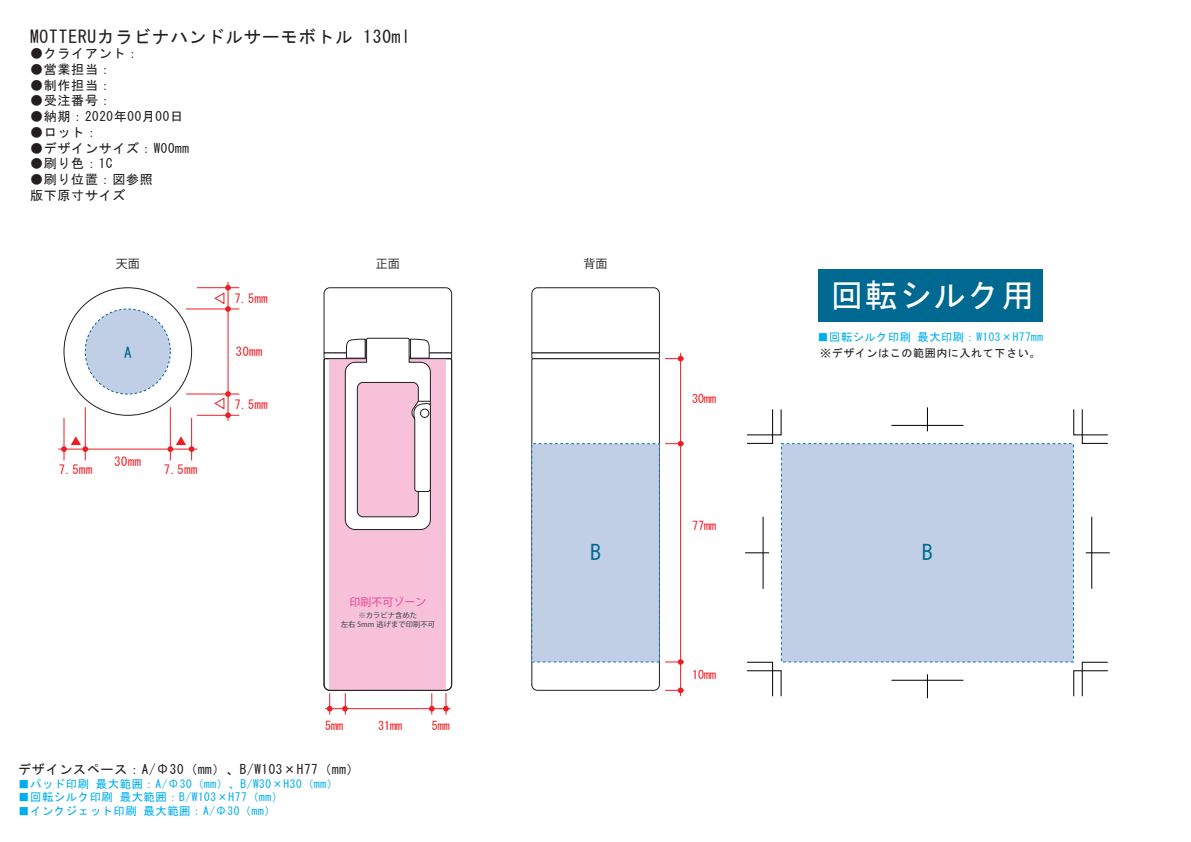
<style>
.page{position:relative;width:1191px;height:842px;background:#fff}
.page>*{position:absolute;margin:0;border:0;box-sizing:border-box;transform-origin:0 0}
.t1{font:32.5px "MS Gothic";letter-spacing:.05em;color:#fff}
.t2{font:21px "MS Gothic";color:#006991}
.t3{font:17.4px "MS Gothic";letter-spacing:.05em;color:#231f20}
.t4{font:15px "MS Gothic";color:#006991}
.t5{font:13.1px/15.7px "MS Gothic";letter-spacing:.05em;color:#231f20}
.t6{font:12.4px "MS Gothic";letter-spacing:.05em;color:#ee1d23}
.t7{font:12px "MS Gothic";color:#ee1d23}
.t8{font:12px "Koz Go Pr 6 N";color:#231f20}
.t9{font:11.3px "MS Gothic";letter-spacing:.05em;color:#00aeef}
.t10{font:11.2px "MS Gothic";letter-spacing:.05em;color:#00aeef}
.t11{font:11.1px "MS Gothic";letter-spacing:.05em;color:#231f20}
.t12{font:500 11px "Koz Go Pr 6 N";color:#ef59a1}
.t13{font:500 7.3px/9.2px "Koz Go Pr 6 N";color:#57585a;text-align:center}
</style>
<div class="page">
<svg style="left:531px;top:361px;width:129px;height:330px"></svg>
<svg style="left:323px;top:530px;width:129px;height:161px"></svg>
<svg style="left:323px;top:287px;width:129px;height:243px"></svg>
<div style="left:531px;top:443px;width:128px;height:219px;background:#c0cfe5"></div>
<div style="left:781px;top:443px;width:292px;height:219px;background:#c0cfe5"></div>
<div style="left:85px;top:309px;width:85px;height:85px;background:#c0cfe5;border-radius:50%"></div>
<hr style="left:680px;top:353px;width:1px;height:343px;background:#ee1d23">
<hr style="left:58px;top:449px;width:139px;height:1px;background:#ee1d23">
<svg style="left:665px;top:687px;width:19px;height:6px"></svg>
<svg style="left:665px;top:659px;width:19px;height:6px"></svg>
<svg style="left:665px;top:441px;width:19px;height:5px"></svg>
<svg style="left:531px;top:287px;width:153px;height:74px"></svg>
<hr style="left:325px;top:708px;width:125px;height:1px;background:#ee1d23">
<svg style="left:327px;top:693px;width:5px;height:22px"></svg>
<svg style="left:429px;top:693px;width:5px;height:22px"></svg>
<svg style="left:342px;top:693px;width:6px;height:22px"></svg>
<svg style="left:443px;top:693px;width:6px;height:22px"></svg>
<hr style="left:170px;top:407px;width:1px;height:53px;background:#ee1d23">
<hr style="left:191px;top:418px;width:1px;height:42px;background:#ee1d23">
<hr style="left:85px;top:407px;width:1px;height:53px;background:#ee1d23">
<hr style="left:64px;top:418px;width:1px;height:42px;background:#ee1d23">
<svg style="left:167px;top:436px;width:27px;height:16px"></svg>
<svg style="left:61px;top:436px;width:27px;height:16px"></svg>
<hr style="left:228px;top:282px;width:1px;height:139px;background:#ee1d23">
<hr style="left:186px;top:309px;width:53px;height:1px;background:#ee1d23">
<hr style="left:197px;top:287px;width:42px;height:1px;background:#ee1d23">
<hr style="left:186px;top:394px;width:53px;height:1px;background:#ee1d23">
<hr style="left:197px;top:415px;width:42px;height:1px;background:#ee1d23">
<svg style="left:214px;top:285px;width:17px;height:27px"></svg>
<svg style="left:214px;top:391px;width:17px;height:27px"></svg>
<div style="left:818px;top:269px;width:224px;height:52px;background:#006991"></div>
<svg style="left:747px;top:662px;width:34px;height:34px"></svg>
<svg style="left:747px;top:409px;width:34px;height:35px"></svg>
<svg style="left:1073px;top:409px;width:35px;height:35px"></svg>
<svg style="left:1073px;top:662px;width:35px;height:34px"></svg>
<svg style="left:745px;top:553px;width:24px;height:1px"></svg>
<hr style="left:763px;top:517px;width:1px;height:72px;background:#000">
<svg style="left:1085px;top:553px;width:24px;height:1px"></svg>
<hr style="left:1091px;top:517px;width:1px;height:72px;background:#000">
<hr style="left:891px;top:425px;width:72px;height:1px;background:#000">
<svg style="left:927px;top:407px;width:1px;height:24px"></svg>
<hr style="left:891px;top:680px;width:72px;height:1px;background:#000">
<svg style="left:927px;top:674px;width:1px;height:24px"></svg>
<h3 class="t3" style="left:30px;top:28px;width:382px">MOTTERUカラビナハンドルサーモボトル 130ml</h3>
<p class="t5" style="left:30px;top:46px;width:111px">●クライアント：</p>
<p class="t5" style="left:30px;top:62px;width:83px">●営業担当：</p>
<p class="t5" style="left:30px;top:77px;width:83px">●制作担当：</p>
<p class="t5" style="left:30px;top:93px;width:83px">●受注番号：</p>
<p class="t5" style="left:30px;top:109px;width:154px">●納期：2020年00月00日</p>
<p class="t5" style="left:30px;top:124px;width:69px">●ロット：</p>
<p class="t5" style="left:30px;top:140px;width:160px">●デザインサイズ：W00mm</p>
<p class="t5" style="left:30px;top:156px;width:84px">●刷り色：1C</p>
<p class="t5" style="left:30px;top:171px;width:124px">●刷り位置：図参照版下原寸サイズ</p>
<p class="t8" style="left:116px;top:257px;width:25px">天面</p>
<p class="t8" style="left:376px;top:257px;width:25px">正面</p>
<p class="t4" style="left:124px;top:345px;width:9px">A</p>
<p class="t6" style="left:114px;top:455px;width:28px">30mm</p>
<p class="t6" style="left:59px;top:463px;width:35px">7.5mm</p>
<p class="t6" style="left:164px;top:463px;width:35px">7.5mm</p>
<p class="t6" style="left:234px;top:292px;width:35px">7.5mm</p>
<p class="t6" style="left:236px;top:345px;width:28px">30mm</p>
<p class="t6" style="left:234px;top:398px;width:35px">7.5mm</p>
<p class="t12" style="left:349px;top:595px;width:78px">印刷不可ゾーン</p>
<p class="t13" style="left:341px;top:611px;width:96px">※カラビナ含めた<br>左右 5mm 逃げまで印刷不可</p>
<p class="t7" style="left:325px;top:720px;width:19px">5mm</p>
<p class="t7" style="left:378px;top:720px;width:25px">31mm</p>
<p class="t7" style="left:432px;top:720px;width:19px">5mm</p>
<p class="t5" style="left:18px;top:762px;width:343px">デザインスペース：A/Φ30（mm）、B/W103×H77（mm）</p>
<p class="t9" style="left:18px;top:778px;width:321px">■パッド印刷 最大範囲：A/Φ30（mm）、B/W30×H30（mm）</p>
<p class="t9" style="left:18px;top:792px;width:266px">■回転シルク印刷 最大範囲：B/W103×H77（mm）</p>
<p class="t9" style="left:18px;top:805px;width:259px">■インクジェット印刷 最大範囲：A/Φ30（mm）</p>
<p class="t8" style="left:583px;top:257px;width:25px">背面</p>
<p class="t7" style="left:692px;top:393px;width:25px">30mm</p>
<p class="t7" style="left:692px;top:520px;width:25px">77mm</p>
<h1 class="t1" style="left:830px;top:279px;width:205px">回転シルク用</h1>
<p class="t10" style="left:817px;top:331px;width:227px">■回転シルク印刷 最大印刷：W103×H77mm</p>
<p class="t11" style="left:820px;top:347px;width:222px">※デザインはこの範囲内に入れて下さい。</p>
<h2 class="t2" style="left:590px;top:542px;width:12px">B</h2>
<h2 class="t2" style="left:922px;top:542px;width:12px">B</h2>
<p class="t7" style="left:692px;top:669px;width:25px">10mm</p>
</div>
